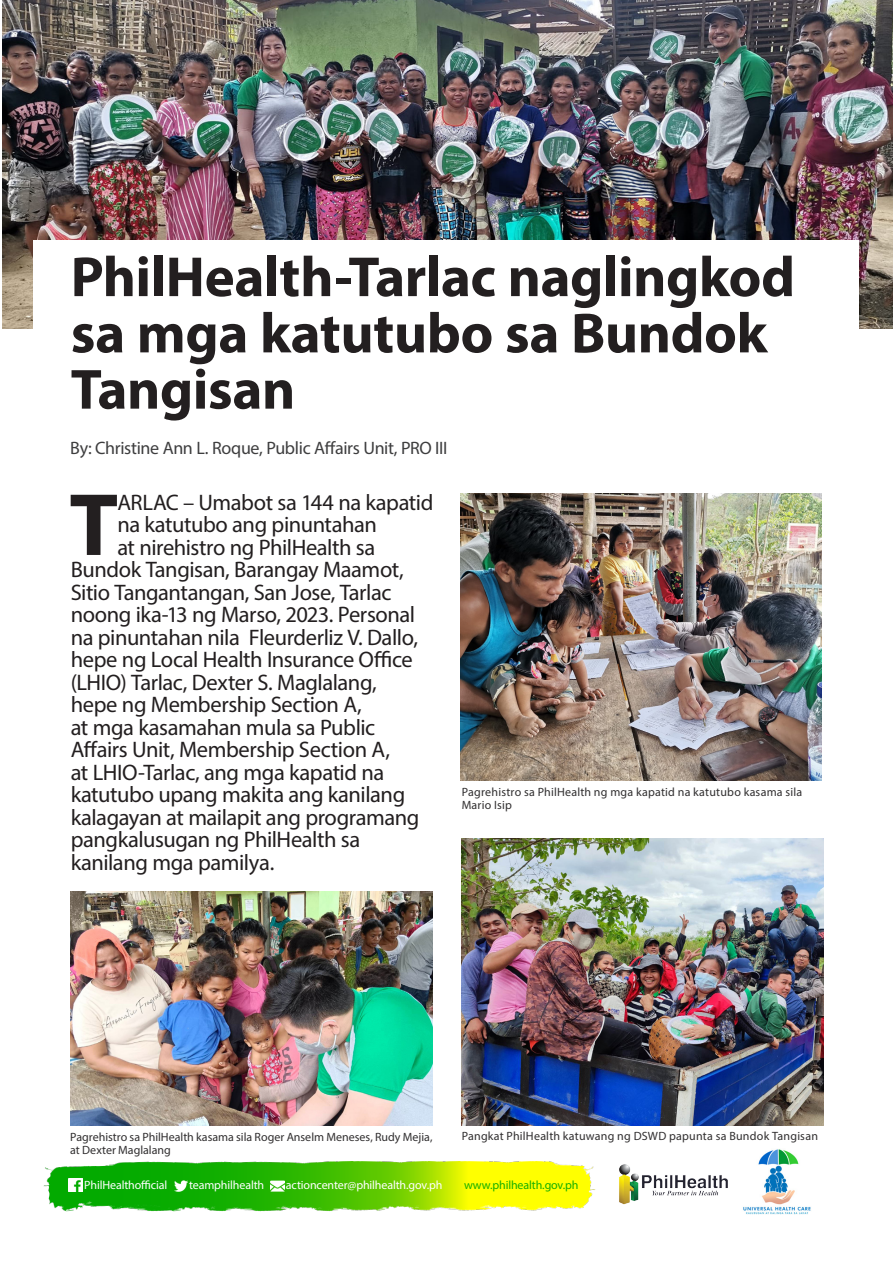
<style>
.page{position:relative;width:893px;height:1263px;background:#fff}
.page>*{position:absolute;margin:0;border:0;box-sizing:border-box;transform-origin:0 0}
.t1{font:700 89.25px "Myriad Pro";color:#231f20}
.t2{font:700 57px/56.2px "Myriad Pro";letter-spacing:-.01em;color:#231f20}
.t3{font:22.5px "Myriad Pro";letter-spacing:-.02em;color:#231f20}
.t4{font:18px "Myriad Pro";letter-spacing:-.02em;color:#3e3e3f}
.t5{font:12px/13.5px "Myriad Pro";letter-spacing:.015em;color:#312f30}
.t6{font:12px/13.5px "Myriad Pro";letter-spacing:-.005em;color:#312f30}
.t7{font:12px "Myriad Pro";letter-spacing:-.01em;color:#fff}
.t8{font:12px "Myriad Pro";letter-spacing:-.01em;color:#16b000}
</style>
<div class="page">
<img style="left:44px;top:1162px;width:552px;height:50px">
<img style="left:743px;top:1149px;width:68px;height:66px">
<img style="left:619px;top:1164px;width:109px;height:41px">
<svg style="left:69px;top:1178px;width:13px;height:13px"></svg>
<svg style="left:175px;top:1180px;width:12px;height:12px"></svg>
<svg style="left:271px;top:1179px;width:13px;height:13px"></svg>
<img style="left:2px;top:0;width:891px;height:328px">
<div style="left:33px;top:240px;width:826px;height:208px;background:#fff"></div>
<img style="left:71px;top:892px;width:361px;height:234px">
<img style="left:460px;top:493px;width:362px;height:287px">
<img style="left:462px;top:838px;width:361px;height:288px">
<p class="t2" style="left:71px;top:247px;width:726px">PhilHealth-Tarlac naglingkod sa mga katutubo sa Bundok<br>Tangisan</p>
<p class="t4" style="left:70px;top:437px;width:379px">By: Christine Ann L. Roque, Public Affairs Unit, PRO III</p>
<p class="t1" style="left:69px;top:467px;width:50px">T</p>
<p class="t3" style="left:117px;top:488px;width:318px">ARLAC – Umabot sa 144 na kapatid</p>
<p class="t3" style="left:117px;top:511px;width:261px">na katutubo ang pinuntahan</p>
<p class="t3" style="left:117px;top:533px;width:259px">at nirehistro ng PhilHealth sa</p>
<p class="t3" style="left:71px;top:556px;width:334px">Bundok Tangisan, Barangay Maamot,</p>
<p class="t3" style="left:71px;top:578px;width:322px">Sitio Tangantangan, San Jose, Tarlac</p>
<p class="t3" style="left:71px;top:601px;width:346px">noong ika-13 ng Marso, 2023. Personal</p>
<p class="t3" style="left:71px;top:623px;width:349px">na pinuntahan nila Fleurderliz V. Dallo,</p>
<p class="t3" style="left:71px;top:646px;width:343px">hepe ng Local Health Insurance Office</p>
<p class="t3" style="left:71px;top:668px;width:308px">(LHIO) Tarlac, Dexter S. Maglalang,</p>
<p class="t3" style="left:71px;top:691px;width:293px">hepe ng Membership Section A,</p>
<p class="t3" style="left:71px;top:713px;width:306px">at mga kasamahan mula sa Public</p>
<p class="t3" style="left:71px;top:736px;width:321px">Affairs Unit, Membership Section A,</p>
<p class="t3" style="left:71px;top:758px;width:315px">at LHIO-Tarlac, ang mga kapatid na</p>
<p class="t3" style="left:71px;top:781px;width:336px">katutubo upang makita ang kanilang</p>
<p class="t3" style="left:71px;top:803px;width:350px">kalagayan at mailapit ang programang</p>
<p class="t3" style="left:71px;top:826px;width:291px">pangkalusugan ng PhilHealth sa</p>
<p class="t3" style="left:71px;top:848px;width:205px">kanilang mga pamilya.</p>
<p class="t5" style="left:462px;top:785px;width:342px">Pagrehistro sa PhilHealth ng mga kapatid na katutubo kasama sila<br>Mario Isip</p>
<p class="t6" style="left:70px;top:1129px;width:364px">Pagrehistro sa PhilHealth kasama sila Roger Anselm Meneses, Rudy Mejia, at Dexter Maglalang</p>
<p class="t5" style="left:462px;top:1129px;width:358px">Pangkat PhilHealth katuwang ng DSWD papunta sa Bundok Tangisan</p>
<p class="t7" style="left:84px;top:1177px;width:85px">PhilHealthofficial</p>
<p class="t7" style="left:189px;top:1177px;width:77px">teamphilhealth</p>
<p class="t7" style="left:286px;top:1177px;width:158px">actioncenter@philhealth.gov.ph</p>
<p class="t8" style="left:464px;top:1177px;width:116px">www.philhealth.gov.ph</p>
</div>
